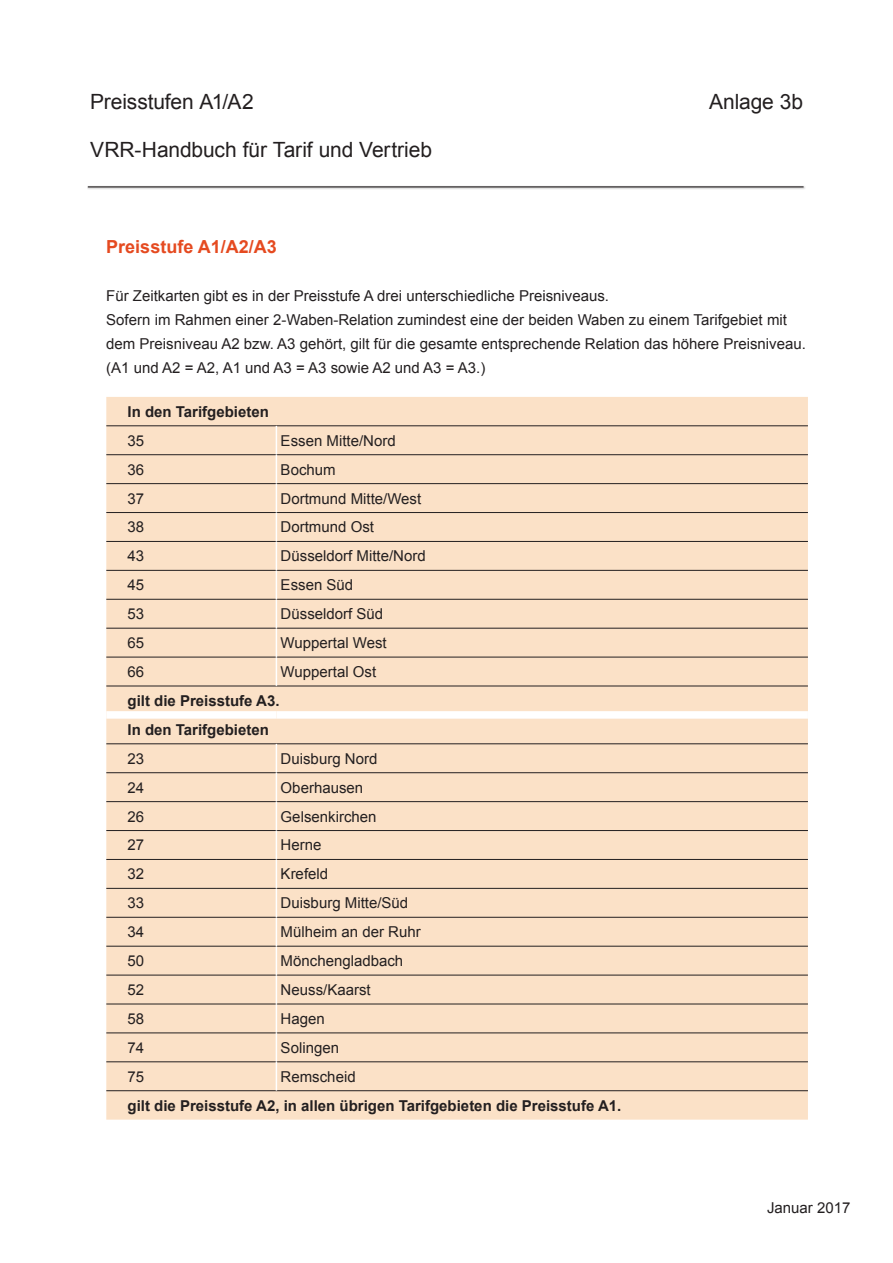
<style>
.page{position:relative;width:893px;height:1263px;background:#fff}
.page>*{position:absolute;margin:0;border:0;box-sizing:border-box;transform-origin:0 0}
.t1{font:21px "Arial";letter-spacing:-.005em;color:#231f20}
.t2{font:700 18px "Arial";color:#e54a20}
.t3{font:15px/24px "Arial";color:#231f20}
.t4{font:700 15px/29px "Arial";color:#231f20}
</style>
<div class="page">
<div style="left:87px;top:185px;width:719px;height:5px;background:#231f20;opacity:.45"></div>
<hr style="left:88px;top:186px;width:716px;height:1px;background:#231f20">
<div style="left:106px;top:397px;width:702px;height:723px;background:#fbe1c7"></div>
<hr style="left:106px;top:426px;width:170px;height:1px;background:#231f20">
<hr style="left:276px;top:426px;width:532px;height:1px;background:#231f20">
<hr style="left:106px;top:454px;width:170px;height:1px;background:#231f20">
<hr style="left:276px;top:454px;width:532px;height:1px;background:#231f20">
<hr style="left:106px;top:483px;width:170px;height:1px;background:#231f20">
<hr style="left:276px;top:483px;width:532px;height:1px;background:#231f20">
<hr style="left:106px;top:512px;width:170px;height:1px;background:#231f20">
<hr style="left:276px;top:512px;width:532px;height:1px;background:#231f20">
<hr style="left:106px;top:541px;width:170px;height:1px;background:#231f20">
<hr style="left:276px;top:541px;width:532px;height:1px;background:#231f20">
<hr style="left:106px;top:570px;width:170px;height:1px;background:#231f20">
<hr style="left:276px;top:570px;width:532px;height:1px;background:#231f20">
<hr style="left:106px;top:599px;width:170px;height:1px;background:#231f20">
<hr style="left:276px;top:599px;width:532px;height:1px;background:#231f20">
<hr style="left:106px;top:628px;width:170px;height:1px;background:#231f20">
<hr style="left:276px;top:628px;width:532px;height:1px;background:#231f20">
<hr style="left:106px;top:657px;width:170px;height:1px;background:#231f20">
<hr style="left:276px;top:657px;width:532px;height:1px;background:#231f20">
<hr style="left:106px;top:686px;width:170px;height:1px;background:#231f20">
<hr style="left:276px;top:686px;width:532px;height:1px;background:#231f20">
<hr style="left:106px;top:743px;width:170px;height:1px;background:#231f20">
<hr style="left:276px;top:743px;width:532px;height:1px;background:#231f20">
<hr style="left:106px;top:772px;width:170px;height:1px;background:#231f20">
<hr style="left:276px;top:772px;width:532px;height:1px;background:#231f20">
<hr style="left:106px;top:801px;width:170px;height:1px;background:#231f20">
<hr style="left:276px;top:801px;width:532px;height:1px;background:#231f20">
<hr style="left:106px;top:830px;width:170px;height:1px;background:#231f20">
<hr style="left:276px;top:830px;width:532px;height:1px;background:#231f20">
<hr style="left:106px;top:859px;width:170px;height:1px;background:#231f20">
<hr style="left:276px;top:859px;width:532px;height:1px;background:#231f20">
<hr style="left:106px;top:888px;width:170px;height:1px;background:#231f20">
<hr style="left:276px;top:888px;width:532px;height:1px;background:#231f20">
<hr style="left:106px;top:917px;width:170px;height:1px;background:#231f20">
<hr style="left:276px;top:917px;width:532px;height:1px;background:#231f20">
<hr style="left:106px;top:946px;width:170px;height:1px;background:#231f20">
<hr style="left:276px;top:946px;width:532px;height:1px;background:#231f20">
<hr style="left:106px;top:975px;width:170px;height:1px;background:#231f20">
<hr style="left:276px;top:975px;width:532px;height:1px;background:#231f20">
<hr style="left:106px;top:1004px;width:170px;height:1px;background:#231f20">
<hr style="left:276px;top:1004px;width:532px;height:1px;background:#231f20">
<hr style="left:106px;top:1033px;width:170px;height:1px;background:#231f20">
<hr style="left:276px;top:1033px;width:532px;height:1px;background:#231f20">
<hr style="left:106px;top:1061px;width:170px;height:1px;background:#231f20">
<hr style="left:276px;top:1061px;width:532px;height:1px;background:#231f20">
<hr style="left:106px;top:1090px;width:170px;height:1px;background:#231f20">
<hr style="left:276px;top:1090px;width:532px;height:1px;background:#231f20">
<svg style="left:276px;top:426px;width:1px;height:260px"></svg>
<svg style="left:276px;top:744px;width:1px;height:346px"></svg>
<div style="left:106px;top:711px;width:170px;height:8px;background:#fff"></div>
<div style="left:276px;top:711px;width:532px;height:8px;background:#fff"></div>
<h1 class="t1" style="left:90px;top:88px;width:165px">Preisstufen A1/A2</h1>
<h1 class="t1" style="left:709px;top:88px;width:96px">Anlage 3b</h1>
<h1 class="t1" style="left:90px;top:136px;width:343px">VRR-Handbuch für Tarif und Vertrieb</h1>
<p class="t2" style="left:106px;top:235px;width:172px">Preisstufe A1/A2/A3</p>
<p class="t3" style="left:106px;top:284px;width:701px">Für Zeitkarten gibt es in der Preisstufe A drei unterschiedliche Preisniveaus.<br>Sofern im Rahmen einer 2-Waben-Relation zumindest eine der beiden Waben zu einem Tarifgebiet mit dem Preisniveau A2 bzw. A3 gehört, gilt für die gesamte entsprechende Relation das höhere Preisniveau. (A1 und A2 = A2, A1 und A3 = A3 sowie A2 und A3 = A3.)</p>
<p class="t4" style="left:128px;top:397px;width:143px">In den Tarifgebieten</p>
<p class="t3" style="left:128px;top:429px;width:18px">35</p>
<p class="t3" style="left:281px;top:429px;width:117px">Essen Mitte/Nord</p>
<p class="t3" style="left:128px;top:457px;width:18px">36</p>
<p class="t3" style="left:281px;top:457px;width:57px">Bochum</p>
<p class="t3" style="left:128px;top:486px;width:18px">37</p>
<p class="t3" style="left:281px;top:486px;width:142px">Dortmund Mitte/West</p>
<p class="t3" style="left:128px;top:515px;width:18px">38</p>
<p class="t3" style="left:281px;top:515px;width:95px">Dortmund Ost</p>
<p class="t3" style="left:128px;top:544px;width:18px">43</p>
<p class="t3" style="left:281px;top:544px;width:147px">Düsseldorf Mitte/Nord</p>
<p class="t3" style="left:128px;top:573px;width:18px">45</p>
<p class="t3" style="left:281px;top:573px;width:74px">Essen Süd</p>
<p class="t3" style="left:128px;top:602px;width:18px">53</p>
<p class="t3" style="left:281px;top:602px;width:104px">Düsseldorf Süd</p>
<p class="t3" style="left:128px;top:631px;width:18px">65</p>
<p class="t3" style="left:281px;top:631px;width:108px">Wuppertal West</p>
<p class="t3" style="left:128px;top:660px;width:18px">66</p>
<p class="t3" style="left:281px;top:660px;width:97px">Wuppertal Ost</p>
<p class="t4" style="left:128px;top:687px;width:153px">gilt die Preisstufe A3.<br>In den Tarifgebieten</p>
<p class="t3" style="left:128px;top:747px;width:18px">23</p>
<p class="t3" style="left:281px;top:747px;width:98px">Duisburg Nord</p>
<p class="t3" style="left:128px;top:775px;width:18px">24</p>
<p class="t3" style="left:281px;top:775px;width:84px">Oberhausen</p>
<p class="t3" style="left:128px;top:804px;width:18px">26</p>
<p class="t3" style="left:281px;top:804px;width:97px">Gelsenkirchen</p>
<p class="t3" style="left:128px;top:833px;width:18px">27</p>
<p class="t3" style="left:281px;top:833px;width:42px">Herne</p>
<p class="t3" style="left:128px;top:862px;width:18px">32</p>
<p class="t3" style="left:281px;top:862px;width:49px">Krefeld</p>
<p class="t3" style="left:128px;top:891px;width:18px">33</p>
<p class="t3" style="left:281px;top:891px;width:129px">Duisburg Mitte/Süd</p>
<p class="t3" style="left:128px;top:920px;width:18px">34</p>
<p class="t3" style="left:281px;top:920px;width:142px">Mülheim an der Ruhr</p>
<p class="t3" style="left:128px;top:949px;width:18px">50</p>
<p class="t3" style="left:281px;top:949px;width:124px">Mönchengladbach</p>
<p class="t3" style="left:128px;top:978px;width:18px">52</p>
<p class="t3" style="left:281px;top:978px;width:92px">Neuss/Kaarst</p>
<p class="t3" style="left:128px;top:1007px;width:18px">58</p>
<p class="t3" style="left:281px;top:1007px;width:46px">Hagen</p>
<p class="t3" style="left:128px;top:1036px;width:18px">74</p>
<p class="t3" style="left:281px;top:1036px;width:60px">Solingen</p>
<p class="t3" style="left:128px;top:1064px;width:18px">75</p>
<p class="t3" style="left:281px;top:1064px;width:77px">Remscheid</p>
<p class="t4" style="left:128px;top:1091px;width:495px">gilt die Preisstufe A2, in allen übrigen Tarifgebieten die Preisstufe A1.</p>
<p class="t3" style="left:767px;top:1196px;width:85px">Januar 2017</p>
</div>
